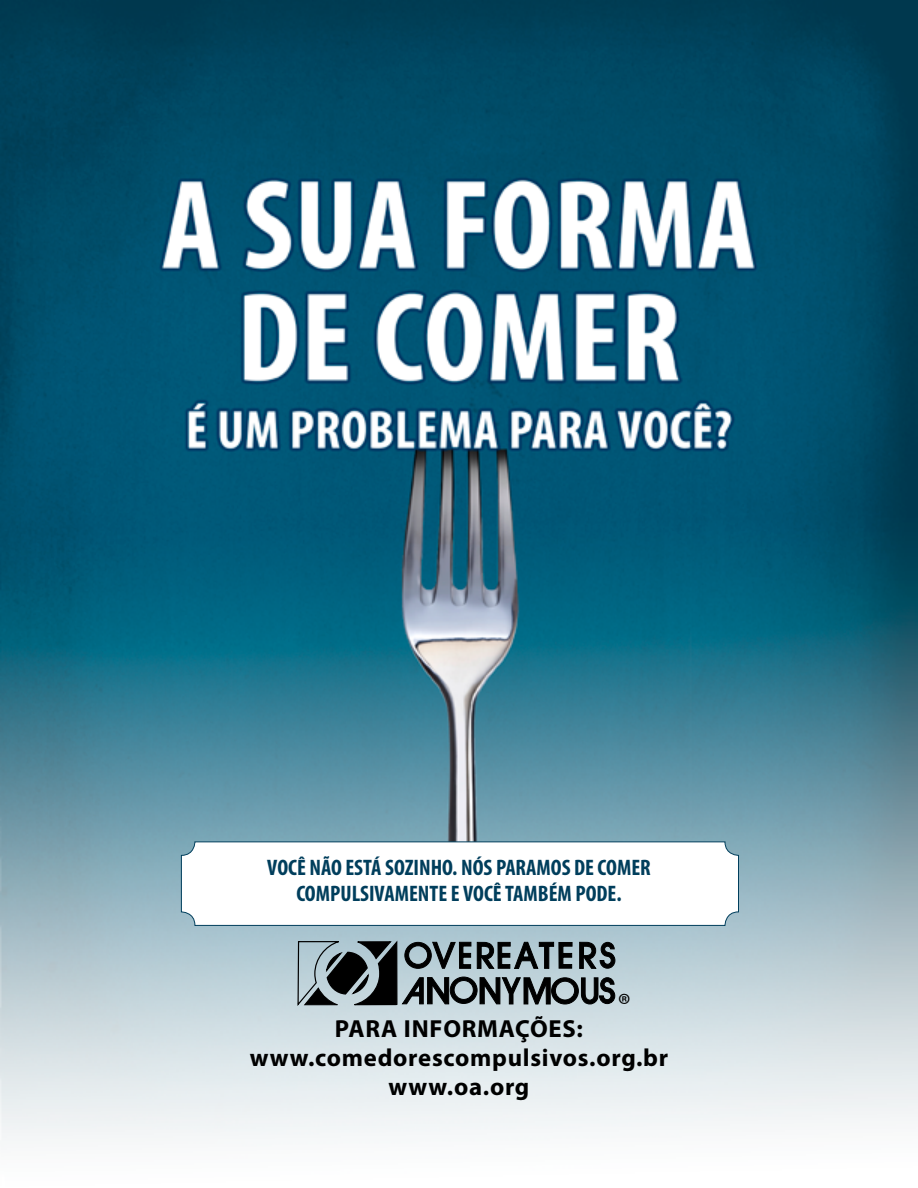
<style>
.page{position:relative;width:918px;height:1188px;background:#fff}
.page>*{position:absolute;margin:0;border:0;box-sizing:border-box;transform-origin:0 0}
.t1{font:31.05px "Myriad Pro";color:#000}
.t2{font:700 24.75px/29.1px "Myriad Pro";letter-spacing:.03em;color:#000;text-align:center}
.t3{font:700 condensed 22.5px/25.5px "Myriad Pro";color:#003e5c;text-align:center}
</style>
<div class="page">
<img style="left:0;top:0;width:918px;height:1141px">
<div style="left:181px;top:842px;width:558px;height:83px;background:#fff;border-radius:14px"></div>
<div style="left:181px;top:842px;width:558px;height:84px;border:1px solid #003e5c;border-radius:14px"></div>
<svg style="left:297px;top:941px;width:319px;height:67px;background:#6f7b7f"></svg>
<p class="t3" style="left:267px;top:855px;width:385px">VOCÊ NÃO ESTÁ SOZINHO. NÓS PARAMOS DE COMER<br>COMPULSIVAMENTE E VOCÊ TAMBÉM PODE.</p>
<h1 class="t1" style="left:618px;top:986px;width:15px">®</h1>
<p class="t2" style="left:250px;top:1014px;width:420px">PARA INFORMAÇÕES: www.comedorescompulsivos.org.br www.oa.org</p>
</div>
